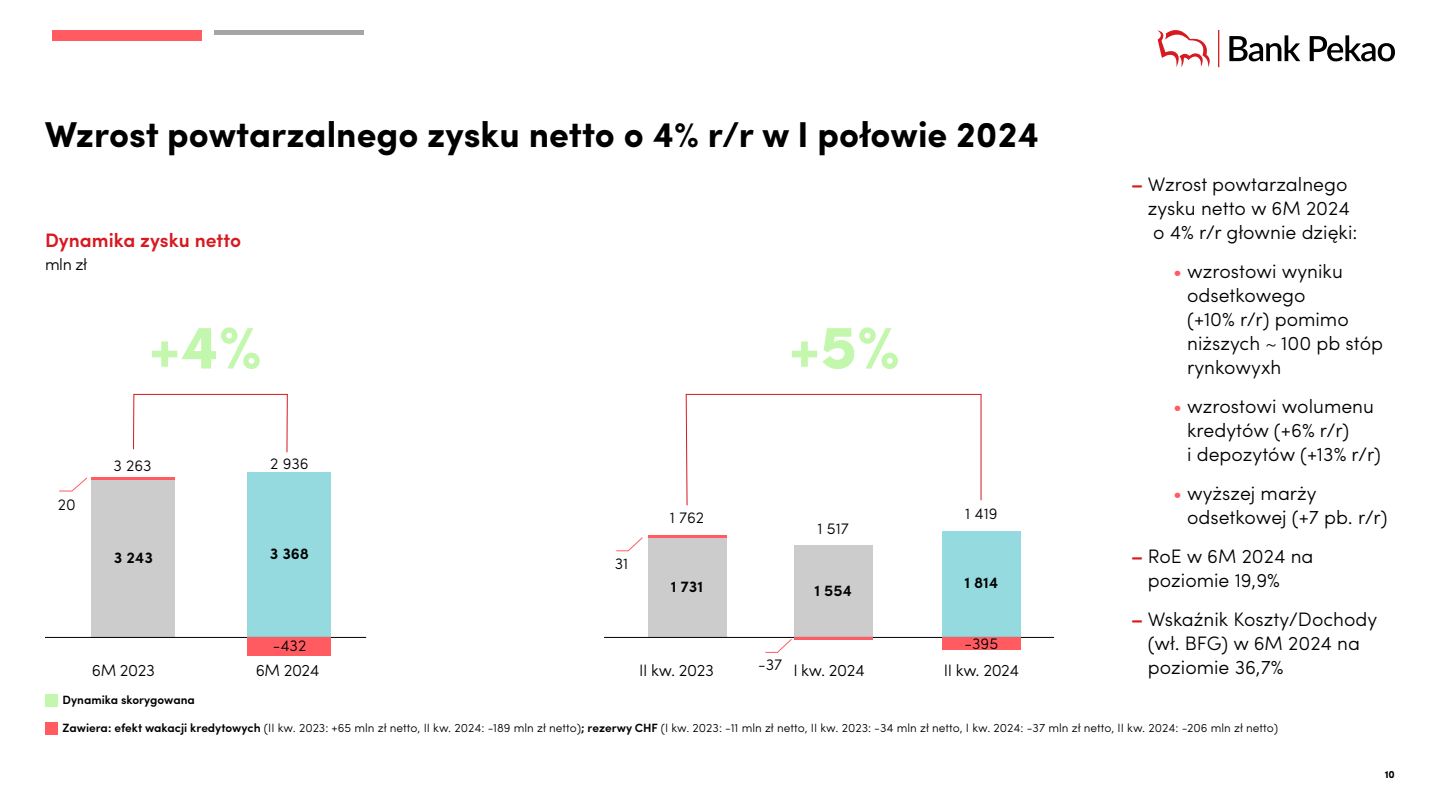
<style>
.page{position:relative;width:1440px;height:810px;background:#fff}
.page>*{position:absolute;margin:0;border:0;box-sizing:border-box;transform-origin:0 0}
.t1{font:900 61.5px "Sofia Pro";color:#c3f7ad}
.t2{font:700 36px "Sofia Pro";color:#000}
.t3{font:300 19.5px/24px "Sofia Pro";color:#000}
.t4{font:600 19.5px "Sofia Pro";color:#d71920}
.t5{font:300 16.5px "Sofia Pro";letter-spacing:-.025em;color:#000}
.t6{font:300 15.75px "Sofia Pro";color:#000}
.t7{font:600 15.75px "Sofia Pro";color:#000}
.t8{font:300 12px "Sofia Pro";color:#000}
.t9{font:600 12px "Sofia Pro";color:#000}
.t10{font:700 10.5px "Sofia Pro";color:#000}
.s1{font-weight:600;color:#d71920}
.s2{color:#ff5b60}
.s3{font-family:"Minion Pro";font-weight:400}
.s4{font-weight:600}
</style>
<div class="page">
<div style="left:92px;top:480px;width:84px;height:157px;background:#ccc"></div>
<div style="left:248px;top:472px;width:84px;height:165px;background:#94dade"></div>
<div style="left:648px;top:538px;width:78px;height:99px;background:#ccc"></div>
<div style="left:794px;top:546px;width:79px;height:91px;background:#ccc"></div>
<div style="left:942px;top:531px;width:79px;height:106px;background:#94dade"></div>
<hr style="left:1218px;top:30px;width:1px;height:37px;background:#d71920">
<svg style="left:1157px;top:30px;width:53px;height:37px"></svg>
<svg style="left:1229px;top:35px;width:71px;height:26px"></svg>
<svg style="left:1310px;top:35px;width:85px;height:26px"></svg>
<hr style="left:45px;top:637px;width:321px;height:1px;background:#000">
<hr style="left:604px;top:637px;width:450px;height:1px;background:#000">
<svg style="left:133px;top:394px;width:155px;height:59px"></svg>
<svg style="left:685px;top:394px;width:297px;height:112px"></svg>
<div style="left:52px;top:30px;width:150px;height:10px;background:#ff5b60"></div>
<hr style="left:214px;top:30px;width:150px;height:4px;background:#a6a5a5">
<div style="left:248px;top:637px;width:84px;height:19px;background:#ff5b60"></div>
<div style="left:942px;top:637px;width:79px;height:12px;background:#ff5b60"></div>
<svg style="left:59px;top:477px;width:29px;height:14px"></svg>
<svg style="left:616px;top:537px;width:27px;height:14px"></svg>
<svg style="left:765px;top:639px;width:27px;height:14px"></svg>
<hr style="left:92px;top:478px;width:84px;height:2px;background:#ff5b60">
<hr style="left:648px;top:535px;width:78px;height:3px;background:#ff5b60">
<hr style="left:794px;top:637px;width:79px;height:3px;background:#ff5b60">
<div style="left:45px;top:694px;width:13px;height:13px;background:#c3f7ad"></div>
<div style="left:45px;top:722px;width:13px;height:13px;background:#ff5b60"></div>
<h2 class="t2" style="left:45px;top:107px;width:996px">Wzrost powtarzalnego zysku netto o 4% r/r w I połowie 2024</h2>
<p class="t4" style="left:45px;top:225px;width:198px">Dynamika zysku netto</p>
<p class="t5" style="left:45px;top:253px;width:44px">mln zł</p>
<h1 class="t1" style="left:149px;top:299px;width:114px">+4%</h1>
<h1 class="t1" style="left:789px;top:299px;width:113px">+5%</h1>
<p class="t6" style="left:58px;top:493px;width:19px">20</p>
<p class="t6" style="left:114px;top:454px;width:40px">3 263</p>
<p class="t7" style="left:114px;top:545px;width:41px">3 243</p>
<p class="t6" style="left:270px;top:452px;width:40px">2 936</p>
<p class="t7" style="left:270px;top:542px;width:41px">3 368</p>
<p class="t6" style="left:615px;top:552px;width:15px">31</p>
<p class="t6" style="left:670px;top:506px;width:36px">1 762</p>
<p class="t7" style="left:671px;top:574px;width:34px">1 731</p>
<p class="t6" style="left:818px;top:517px;width:33px">1 517</p>
<p class="t7" style="left:815px;top:578px;width:39px">1 554</p>
<p class="t6" style="left:965px;top:502px;width:34px">1 419</p>
<p class="t7" style="left:964px;top:571px;width:35px">1 814</p>
<p class="t6" style="left:273px;top:634px;width:35px">-432</p>
<p class="t6" style="left:965px;top:632px;width:35px">-395</p>
<p class="t6" style="left:758px;top:653px;width:26px">-37</p>
<p class="t5" style="left:92px;top:658px;width:64px">6M 2023</p>
<p class="t5" style="left:256px;top:658px;width:65px">6M 2024</p>
<p class="t5" style="left:639px;top:658px;width:76px">II kw. 2023</p>
<p class="t5" style="left:793px;top:658px;width:73px">I kw. 2024</p>
<p class="t5" style="left:944px;top:658px;width:77px">II kw. 2024</p>
<p class="t3" style="left:1148px;top:171px;width:211px;text-indent:-17px"><span class="s1">–</span> Wzrost powtarzalnego zysku netto w 6M 2024 o 4% r/r głownie dzięki:</p>
<p class="t3" style="left:1187px;top:258px;width:197px;text-indent:-14px"><span class="s2">•</span> wzrostowi wyniku odsetkowego<br>(+10% r/r) pomimo niższych <span class="s3">~</span> 100 pb stóp rynkowyxh</p>
<p class="t3" style="left:1187px;top:393px;width:195px;text-indent:-14px"><span class="s2">•</span> wzrostowi wolumenu kredytów (+6% r/r)<br>i depozytów (+13% r/r)</p>
<p class="t3" style="left:1187px;top:480px;width:202px;text-indent:-14px"><span class="s2">•</span> wyższej marży odsetkowej (+7 pb. r/r)</p>
<p class="t3" style="left:1148px;top:543px;width:167px;text-indent:-17px"><span class="s1">–</span> RoE w 6M 2024 na poziomie 19,9%</p>
<p class="t3" style="left:1148px;top:606px;width:231px;text-indent:-17px"><span class="s1">–</span> Wskaźnik Koszty/Dochody (wł. BFG) w 6M 2024 na poziomie 36,7%</p>
<p class="t9" style="left:63px;top:691px;width:134px">Dynamika skorygowana</p>
<p class="t8" style="left:63px;top:719px;width:1217px"><span class="s4">Zawiera: efekt wakacji kredytowych</span> (II kw. 2023: +65 mln zł netto, II kw. 2024: -189 mln zł netto)<span class="s4">; rezerwy CHF</span> (I kw. 2023: -11 mln zł netto, II kw. 2023: -34 mln zł netto, I kw. 2024: -37 mln zł netto, II kw. 2024: -206 mln zł netto)</p>
<p class="t10" style="left:1385px;top:766px;width:12px">10</p>
</div>
